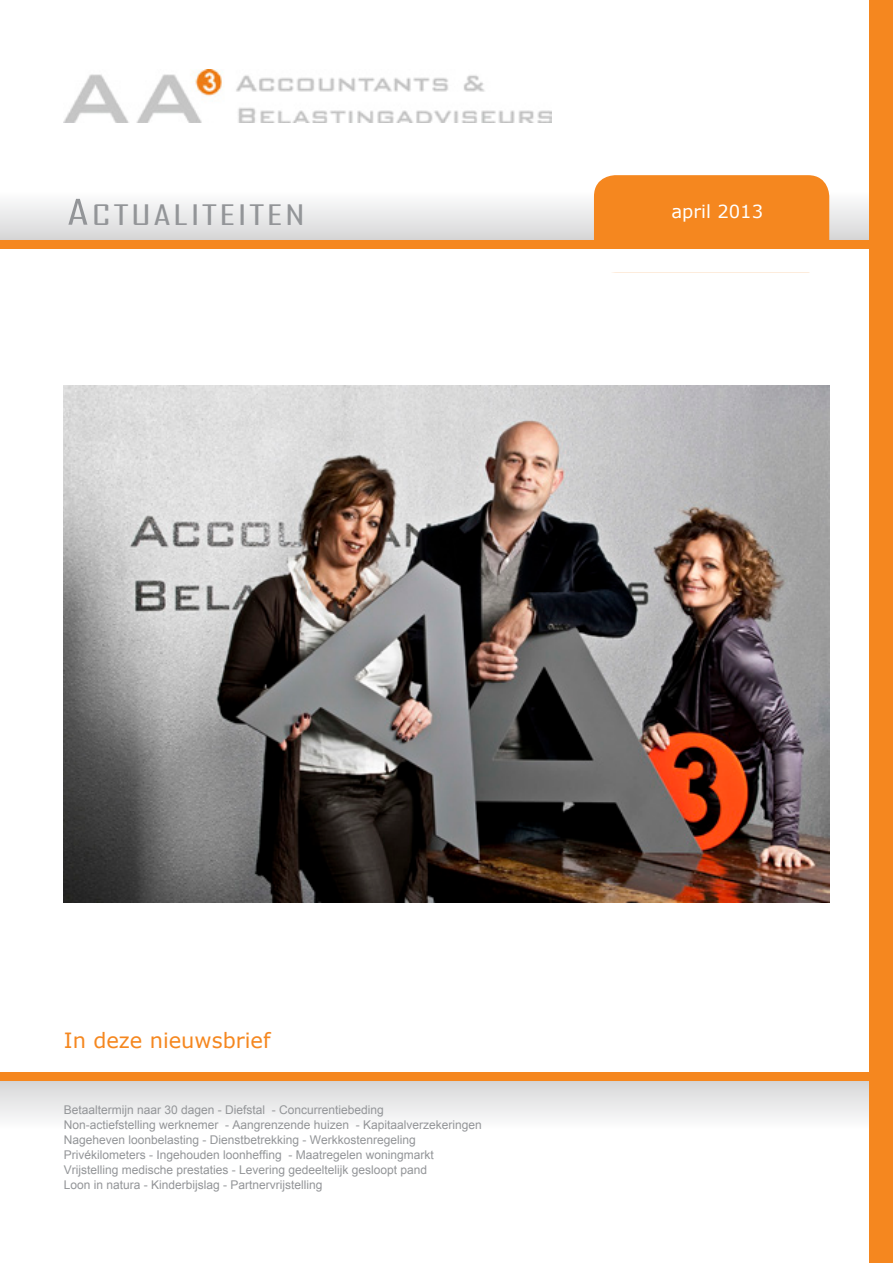
<style>
.page{position:relative;width:893px;height:1263px;background:#fff}
.page>*{position:absolute;margin:0;border:0;box-sizing:border-box;transform-origin:0 0}
.t1{font:27px "Agency FB";letter-spacing:.05em;color:#939598;scale:1.67 1}
.t2{font:21px "Verdana";color:#f5871f}
.t3{font:18px "Verdana";color:#fff}
.t4{font:12px/15px "Arial";color:#939598}
.s1{font-size:33.75px}
</style>
<div class="page">
<div style="left:0;top:1080px;width:893px;height:49px;background:linear-gradient(to bottom,#d5d5d6,#fdfefe)"></div>
<div style="left:0;top:191px;width:893px;height:49px;background:linear-gradient(to bottom,#fefeff,#d6d6d7)"></div>
<div style="left:594px;top:175px;width:235px;height:65px;background:#f5871f"></div>
<div style="left:0;top:240px;width:893px;height:8px;background:#f5871f"></div>
<div style="left:869px;top:0;width:24px;height:1263px;background:#f5871f"></div>
<div style="left:0;top:1072px;width:893px;height:8px;background:#f5871f"></div>
<img style="left:64px;top:69px;width:488px;height:54px">
<img style="left:64px;top:385px;width:765px;height:517px">
<p class="t1" style="left:67px;top:198px;width:144px"><span class="s1">A</span>CTUALITEITEN</p>
<p class="t3" style="left:671px;top:199px;width:93px">april 2013</p>
<p class="t2" style="left:64px;top:1027px;width:208px">In deze nieuwsbrief</p>
<p class="t4" style="left:64px;top:1102px;width:420px">Betaaltermijn naar 30 dagen - Diefstal - Concurrentiebeding<br>Non-actiefstelling werknemer - Aangrenzende huizen - Kapitaalverzekeringen Nageheven loonbelasting - Dienstbetrekking - Werkkostenregeling Privékilometers - Ingehouden loonheffing - Maatregelen woningmarkt Vrijstelling medische prestaties - Levering gedeeltelijk gesloopt pand<br>Loon in natura - Kinderbijslag - Partnervrijstelling</p>
</div>
